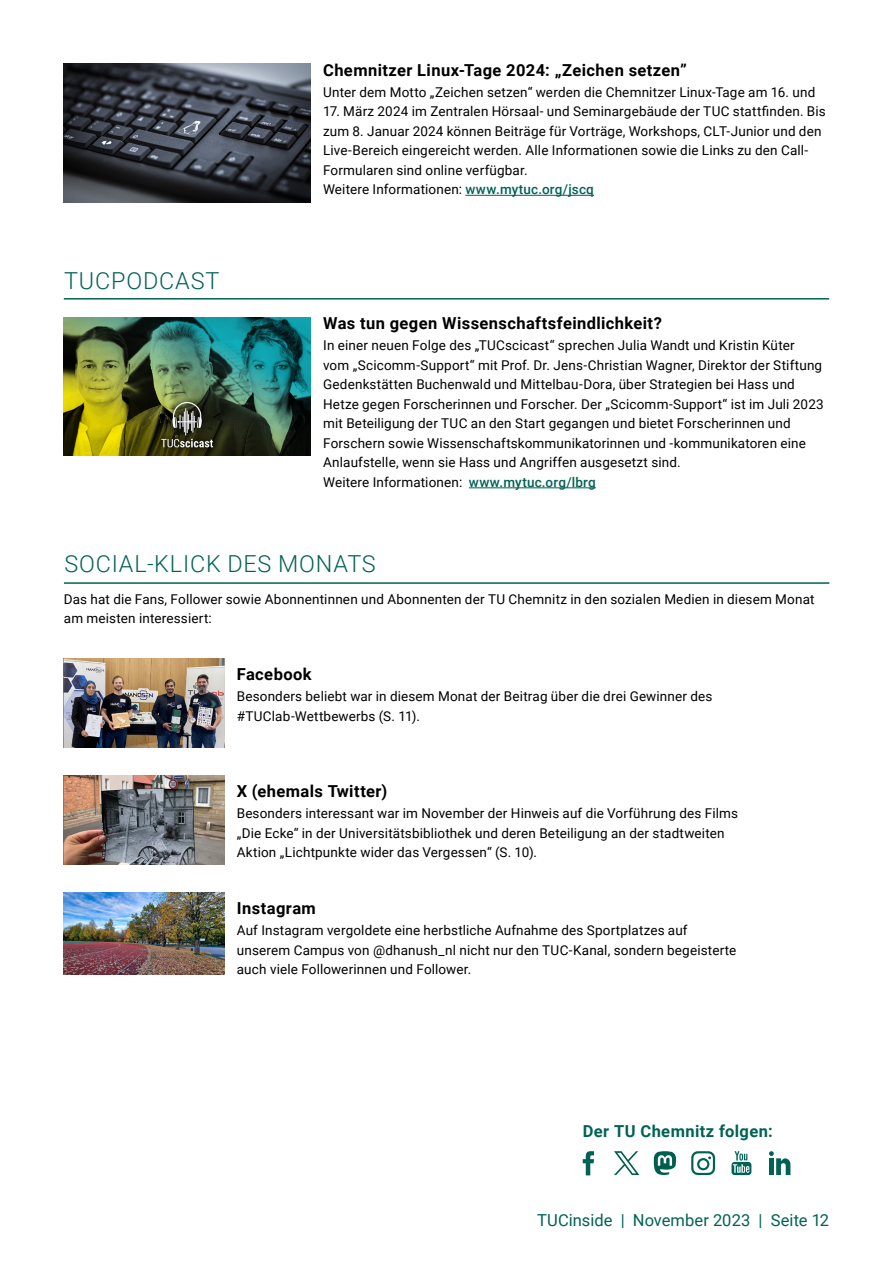
<style>
.page{position:relative;width:893px;height:1263px;background:#fff}
.page>*{position:absolute;margin:0;border:0;box-sizing:border-box;transform-origin:0 0}
.H1_Kapitel__Aus_den{font:300 23.4px "Roboto";letter-spacing:.035em;color:#006254}
.H3__Haupt-__Überschrift{font:700 16.5px "Roboto";letter-spacing:.025em;color:#000}
.t1{font:16.5px "Roboto";letter-spacing:.005em;color:#006254}
.H3__Haupt-__Überschrift-2{font:700 16.5px "Roboto";letter-spacing:.025em;color:#006254}
.Fließtext_deutsch{font:13.5px/19.5px "Roboto";letter-spacing:.01em;color:#000}
.H3__Haupt-__Überschrift-3{font:13.5px/19.5px "Roboto";letter-spacing:.01em;color:#000}
.s1{font-weight:500;color:#006254}
</style>
<div class="page">
<hr style="left:469px;top:487px;width:127px;height:1px;background:#006254">
<hr style="left:64px;top:298px;width:765px;height:2px;background:#006254">
<img style="left:64px;top:317px;width:246px;height:139px">
<hr style="left:64px;top:582px;width:765px;height:2px;background:#006254">
<img style="left:64px;top:659px;width:160px;height:88px">
<img style="left:64px;top:776px;width:160px;height:88px">
<svg style="left:731px;top:1151px;width:20px;height:24px"></svg>
<svg style="left:583px;top:1151px;width:11px;height:24px"></svg>
<svg style="left:691px;top:1151px;width:25px;height:24px"></svg>
<svg style="left:654px;top:1151px;width:22px;height:24px"></svg>
<svg style="left:614px;top:1151px;width:25px;height:24px"></svg>
<svg style="left:769px;top:1151px;width:21px;height:24px"></svg>
<img style="left:64px;top:893px;width:160px;height:82px">
<hr style="left:465px;top:195px;width:129px;height:1px;background:#006254">
<img style="left:64px;top:64px;width:246px;height:138px">
<h1 class="H1_Kapitel__Aus_den" style="left:64px;top:264px;width:157px">TUCPODCAST</h1>
<h3 class="H3__Haupt-__Überschrift" style="left:323px;top:58px;width:365px">Chemnitzer Linux-Tage 2024: „Zeichen setzen”</h3>
<p class="Fließtext_deutsch" style="left:323px;top:82px;width:494px">Unter dem Motto „Zeichen setzen“ werden die Chemnitzer Linux-Tage am 16. und</p>
<p class="Fließtext_deutsch" style="left:323px;top:101px;width:504px">17. März 2024 im Zentralen Hörsaal- und Seminargebäude der TUC stattfinden. Bis zum 8. Januar 2024 können Beiträge für Vorträge, Workshops, CLT-Junior und den Live-Bereich eingereicht werden. Alle Informationen sowie die Links zu den Call-Formularen sind online verfügbar.</p>
<p class="Fließtext_deutsch" style="left:323px;top:179px;width:272px">Weitere Informationen: <span class="s1">www.mytuc.org/jscq</span></p>
<h2 class="H3__Haupt-__Überschrift" style="left:323px;top:312px;width:340px">Was tun gegen Wissenschaftsfeindlichkeit?</h2>
<p class="Fließtext_deutsch" style="left:323px;top:335px;width:502px">In einer neuen Folge des „TUCscicast“ sprechen Julia Wandt und Kristin Küter vom „Scicomm-Support“ mit Prof. Dr. Jens-Christian Wagner, Direktor der Stiftung Gedenkstätten Buchenwald und Mittelbau-Dora, über Strategien bei Hass und Hetze gegen Forscherinnen und Forscher. Der „Scicomm-Support“ ist im Juli 2023 mit Beteiligung der TUC an den Start gegangen und bietet Forscherinnen und Forschern sowie Wissenschaftskommunikatorinnen und -kommunikatoren eine Anlaufstelle, wenn sie Hass und Angriffen ausgesetzt sind.</p>
<p class="Fließtext_deutsch" style="left:323px;top:472px;width:274px">Weitere Informationen: <span class="s1">www.mytuc.org/lbrg</span></p>
<h1 class="H1_Kapitel__Aus_den" style="left:64px;top:547px;width:313px">SOCIAL-KLICK DES MONATS</h1>
<p class="Fließtext_deutsch" style="left:64px;top:589px;width:752px">Das hat die Fans, Follower sowie Abonnentinnen und Abonnenten der TU Chemnitz in den sozialen Medien in diesem Monat am meisten interessiert:</p>
<h2 class="H3__Haupt-__Überschrift" style="left:237px;top:663px;width:76px">Facebook</h2>
<h3 class="H3__Haupt-__Überschrift-3" style="left:237px;top:686px;width:477px">Besonders beliebt war in diesem Monat der Beitrag über die drei Gewinner des #TUClab-Wettbewerbs (S. 11).</h3>
<h3 class="H3__Haupt-__Überschrift" style="left:237px;top:780px;width:152px">X (ehemals Twitter)</h3>
<h3 class="H3__Haupt-__Überschrift-3" style="left:237px;top:803px;width:503px">Besonders interessant war im November der Hinweis auf die Vorführung des Films „Die Ecke“ in der Universitätsbibliothek und deren Beteiligung an der stadtweiten<br>Aktion „Lichtpunkte wider das Vergessen“ (S. 10).</h3>
<h3 class="H3__Haupt-__Überschrift" style="left:237px;top:897px;width:81px">Instagram</h3>
<h3 class="H3__Haupt-__Überschrift-3" style="left:237px;top:920px;width:501px">Auf Instagram vergoldete eine herbstliche Aufnahme des Sportplatzes auf unserem Campus von @dhanush_nl nicht nur den TUC-Kanal, sondern begeisterte auch viele Followerinnen und Follower.</h3>
<h3 class="H3__Haupt-__Überschrift-2" style="left:583px;top:1119px;width:192px">Der TU Chemnitz folgen:</h3>
<p class="t1" style="left:537px;top:1209px;width:294px">TUCinside | November 2023 | Seite 12</p>
</div>
